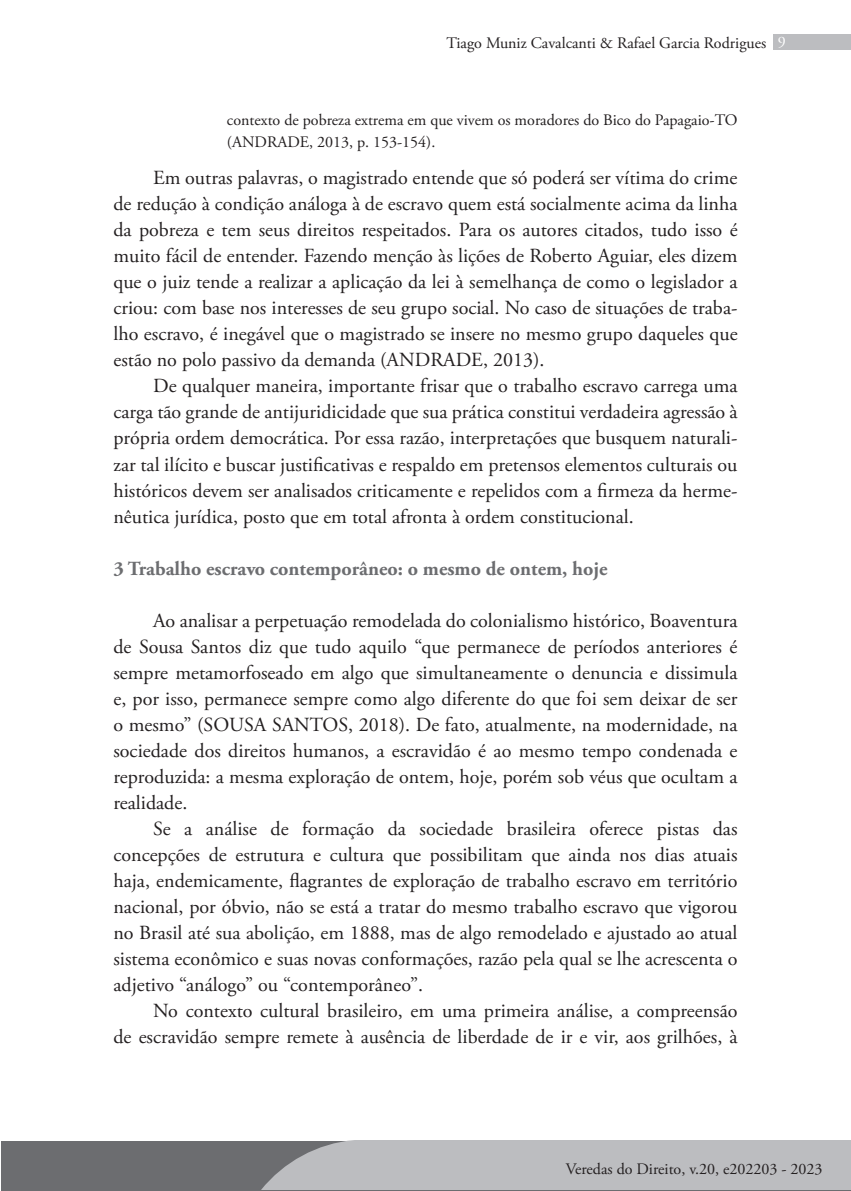
<style>
.page{position:relative;width:851px;height:1191px;background:#fff}
.page>*{position:absolute;margin:0;border:0;box-sizing:border-box;transform-origin:0 0}
.t1{font:20px/26px "Adobe Garamond Pro";color:#231f20;text-align:justify}
.t2{font:700 20px "Adobe Garamond Pro";color:#6c6d70}
.t3{font:16px/22px "Adobe Garamond Pro";color:#231f20}
.s1{color:#fff}
</style>
<div class="page">
<div style="left:1px;top:1141px;width:849px;height:50px;background:#6c6d70"></div>
<hr style="left:0;top:1140px;width:1px;height:50px;background:#6c6d70">
<div style="left:773px;top:34px;width:77px;height:16px;background:#bcbdc0"></div>
<div style="left:261px;top:1140px;width:589px;height:50px;background:#bcbdc0"></div>
<p class="t3" style="left:446px;top:32px;width:340px">Tiago Muniz Cavalcanti &amp; Rafael Garcia Rodrigues <span class="s1">9</span></p>
<p class="t3" style="left:227px;top:109px;width:512px">contexto de pobreza extrema em que vivem os moradores do Bico do Papagaio-TO (ANDRADE, 2013, p. 153-154).</p>
<p class="t1" style="left:113px;top:166px;width:625px;text-indent:40px">Em outras palavras, o magistrado entende que só poderá ser vítima do crime de redução à condição análoga à de escravo quem está socialmente acima da linha da pobreza e tem seus direitos respeitados. Para os autores citados, tudo isso é muito fácil de entender. Fazendo menção às lições de Roberto Aguiar, eles dizem que o juiz tende a realizar a aplicação da lei à semelhança de como o legislador a criou: com base nos interesses de seu grupo social. No caso de situações de traba&shy;lho escravo, é inegável que o magistrado se insere no mesmo grupo daqueles que estão no polo passivo da demanda (ANDRADE, 2013).</p>
<p class="t1" style="left:113px;top:374px;width:625px;text-indent:40px">De qualquer maneira, importante frisar que o trabalho escravo carrega uma carga tão grande de antijuridicidade que sua prática constitui verdadeira agressão à própria ordem democrática. Por essa razão, interpretações que busquem naturali&shy;zar tal ilícito e buscar justificativas e respaldo em pretensos elementos culturais ou históricos devem ser analisados criticamente e repelidos com a firmeza da herme&shy;nêutica jurídica, posto que em total afronta à ordem constitucional.</p>
<p class="t2" style="left:113px;top:556px;width:495px">3 Trabalho escravo contemporâneo: o mesmo de ontem, hoje</p>
<p class="t1" style="left:113px;top:608px;width:625px;text-indent:40px">Ao analisar a perpetuação remodelada do colonialismo histórico, Boaventura de Sousa Santos diz que tudo aquilo “que permanece de períodos anteriores é sempre metamorfoseado em algo que simultaneamente o denuncia e dissimula e, por isso, permanece sempre como algo diferente do que foi sem deixar de ser o mesmo” (SOUSA SANTOS, 2018). De fato, atualmente, na modernidade, na sociedade dos direitos humanos, a escravidão é ao mesmo tempo condenada e reproduzida: a mesma exploração de ontem, hoje, porém sob véus que ocultam a realidade.</p>
<p class="t1" style="left:113px;top:816px;width:625px;text-indent:40px">Se a análise de formação da sociedade brasileira oferece pistas das concepções de estrutura e cultura que possibilitam que ainda nos dias atuais haja, endemicamente, flagrantes de exploração de trabalho escravo em território nacional, por óbvio, não se está a tratar do mesmo trabalho escravo que vigorou no Brasil até sua abolição, em 1888, mas de algo remodelado e ajustado ao atual sistema econômico e suas novas conformações, razão pela qual se lhe acrescenta o adjetivo “análogo” ou “contemporâneo”.</p>
<p class="t1" style="left:113px;top:998px;width:625px;text-align:right">No contexto cultural brasileiro, em uma primeira análise, a compreensão<br>de escravidão sempre remete à ausência de liberdade de ir e vir, aos grilhões, à</p>
<p class="t3" style="left:565px;top:1158px;width:258px">Veredas do Direito, v.20, e202203 - 2023</p>
</div>
